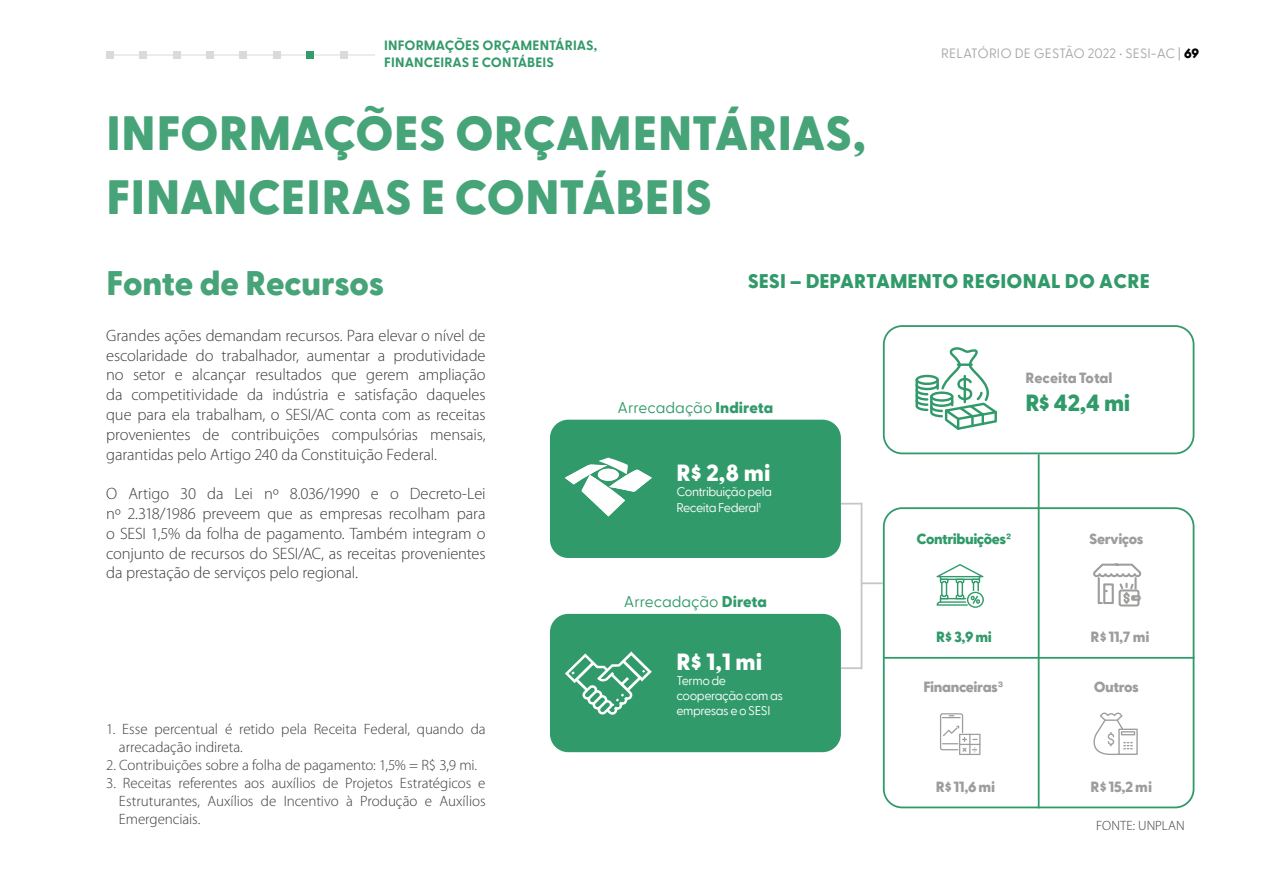
<style>
.page{position:relative;width:1263px;height:893px;background:#fff}
.page>*{position:absolute;margin:0;border:0;box-sizing:border-box;transform-origin:0 0}
.t1{font:800 48px/64.8px "Greycliff CF";color:#47a479}
.t2{font:800 34.05px "Greycliff CF";letter-spacing:-.01em;color:#47a479}
.t3{font:800 23.4px "Greycliff CF";color:#fff}
.t4{font:800 23.4px "Greycliff CF";color:#319a6a}
.t5{font:800 19.8px "Greycliff CF";color:#319a6a}
.t6{font:300 16.5px/19.8px "Myriad Pro";letter-spacing:-.01em;color:#3c3c3b;text-align:justify}
.t7{font:15.6px "Greycliff CF";letter-spacing:-.005em;color:#319a6a}
.t8{font:300 15px/18px "Myriad Pro";letter-spacing:-.005em;color:#3c3c3b}
.t9{font:800 14.7px "Greycliff CF";letter-spacing:-.025em;color:#9d9d9c}
.t10{font:800 14.7px "Greycliff CF";letter-spacing:-.03em;color:#319a6a}
.t11{font:800 14.7px "Greycliff CF";color:#9d9d9c}
.t12{font:700 13.5px/16.2px "Greycliff CF";letter-spacing:.01em;color:#339a6a}
.t13{font:13.5px "Greycliff CF";letter-spacing:.01em;color:#a8a8a7}
.t14{font:300 13.5px "Myriad Pro";color:#3c3c3b}
.t15{font:12.6px/15.1px "Greycliff CF";letter-spacing:-.04em;color:#fff}
.s1{font-weight:800;color:#000}
.s2{font-weight:800}
</style>
<div class="page">
<div style="left:883px;top:507px;width:311px;height:301px;border:2px solid #319a6a;border-radius:18px"></div>
<div style="left:883px;top:325px;width:311px;height:129px;border:2px solid #319a6a;border-radius:18px"></div>
<svg style="left:1093px;top:564px;width:48px;height:42px"></svg>
<hr style="left:883px;top:657px;width:311px;height:2px;background:#319a6a">
<hr style="left:1038px;top:454px;width:1px;height:354px;background:#319a6a">
<hr style="left:841px;top:503px;width:20px;height:2px;background:#c6c6c6">
<hr style="left:841px;top:667px;width:20px;height:2px;background:#c6c6c6">
<hr style="left:862px;top:582px;width:21px;height:2px;background:#c6c6c6">
<hr style="left:861px;top:503px;width:1px;height:166px;background:#c6c6c6">
<svg style="left:936px;top:564px;width:48px;height:44px"></svg>
<svg style="left:1093px;top:712px;width:45px;height:43px"></svg>
<svg style="left:940px;top:713px;width:40px;height:42px"></svg>
<svg style="left:915px;top:347px;width:82px;height:83px"></svg>
<div style="left:550px;top:420px;width:291px;height:138px;background:#319a6a;border-radius:18px"></div>
<div style="left:550px;top:614px;width:291px;height:138px;background:#319a6a;border-radius:18px"></div>
<svg style="left:565px;top:458px;width:87px;height:58px"></svg>
<svg style="left:565px;top:651px;width:87px;height:64px"></svg>
<hr style="left:110px;top:55px;width:265px;height:1px;background:#dadada">
<div style="left:106px;top:51px;width:8px;height:8px;background:#dadada"></div>
<div style="left:139px;top:51px;width:8px;height:8px;background:#dadada"></div>
<div style="left:173px;top:51px;width:8px;height:8px;background:#dadada"></div>
<div style="left:206px;top:51px;width:8px;height:8px;background:#dadada"></div>
<div style="left:239px;top:51px;width:8px;height:8px;background:#dadada"></div>
<div style="left:273px;top:51px;width:8px;height:8px;background:#dadada"></div>
<div style="left:306px;top:51px;width:8px;height:8px;background:#339a6a"></div>
<div style="left:340px;top:51px;width:8px;height:8px;background:#dadada"></div>
<p class="t12" style="left:384px;top:38px;width:214px">INFORMAÇÕES ORÇAMENTÁRIAS,<br>FINANCEIRAS E CONTÁBEIS</p>
<h1 class="t1" style="left:106px;top:102px;width:761px">INFORMAÇÕES ORÇAMENTÁRIAS,<br>FINANCEIRAS E CONTÁBEIS</h1>
<p class="t13" style="left:941px;top:46px;width:259px">RELATÓRIO DE GESTÃO 2022 • SESI-AC | <span class="s1">69</span></p>
<h2 class="t2" style="left:106px;top:262px;width:279px">Fonte de Recursos</h2>
<p class="t5" style="left:748px;top:269px;width:404px">SESI – DEPARTAMENTO REGIONAL DO ACRE</p>
<p class="t6" style="left:106px;top:326px;width:381px">Grandes ações demandam recursos. Para elevar o nível de escolaridade do trabalhador, aumentar a produtividade no setor e alcançar resultados que gerem ampliação da competitividade da indústria e satisfação daqueles que para ela trabalham, o SESI/AC conta com as receitas provenientes de contribuições compulsórias mensais, garantidas pelo Artigo 240 da Constituição Federal.</p>
<p class="t6" style="left:106px;top:484px;width:381px">O Artigo 30 da Lei nº 8.036/1990 e o Decreto-Lei nº 2.318/1986 preveem que as empresas recolham para o SESI 1,5% da folha de pagamento. Também integram o conjunto de recursos do SESI/AC, as receitas provenientes da prestação de serviços pelo regional.</p>
<p class="t8" style="left:119px;top:720px;width:368px;text-indent:-13px">1. Esse percentual é retido pela Receita Federal, quando da arrecadação indireta.</p>
<p class="t8" style="left:106px;top:756px;width:373px">2. Contribuições sobre a folha de pagamento: 1,5% = R$ 3,9 mi.</p>
<p class="t8" style="left:119px;top:774px;width:368px;text-align:justify;text-indent:-13px">3. Receitas referentes aos auxílios de Projetos Estratégicos e Estruturantes, Auxílios de Incentivo à Produção e Auxílios Emergenciais.</p>
<p class="t11" style="left:1025px;top:368px;width:89px">ReceitaTotal</p>
<p class="t7" style="left:618px;top:398px;width:157px">Arrecadação <span class="s2">Indireta</span></p>
<h3 class="t4" style="left:1025px;top:388px;width:106px">R$ 42,4 mi</h3>
<h3 class="t3" style="left:676px;top:459px;width:96px">R$ 2,8 mi</h3>
<p class="t15" style="left:676px;top:484px;width:97px">Contribuição pela<br>Receita Federal1</p>
<p class="t7" style="left:624px;top:592px;width:145px">Arrecadação <span class="s2">Direta</span></p>
<h3 class="t3" style="left:676px;top:647px;width:87px">R$ 1,1 mi</h3>
<p class="t15" style="left:676px;top:673px;width:108px">Termo de cooperação com as empresas e o SESI</p>
<p class="t10" style="left:916px;top:529px;width:96px">Contribuições2</p>
<p class="t9" style="left:1089px;top:529px;width:56px">Serviços</p>
<p class="t10" style="left:936px;top:627px;width:57px">R$ 3,9 mi</p>
<p class="t9" style="left:1091px;top:627px;width:61px">R$ 11,7mi</p>
<p class="t9" style="left:923px;top:678px;width:82px">Financeiras3</p>
<p class="t9" style="left:1094px;top:678px;width:47px">Outros</p>
<p class="t9" style="left:936px;top:778px;width:61px">R$ 11,6mi</p>
<p class="t9" style="left:1091px;top:778px;width:63px">R$ 15,2mi</p>
<p class="t14" style="left:1096px;top:818px;width:90px">FONTE: UNPLAN</p>
</div>
